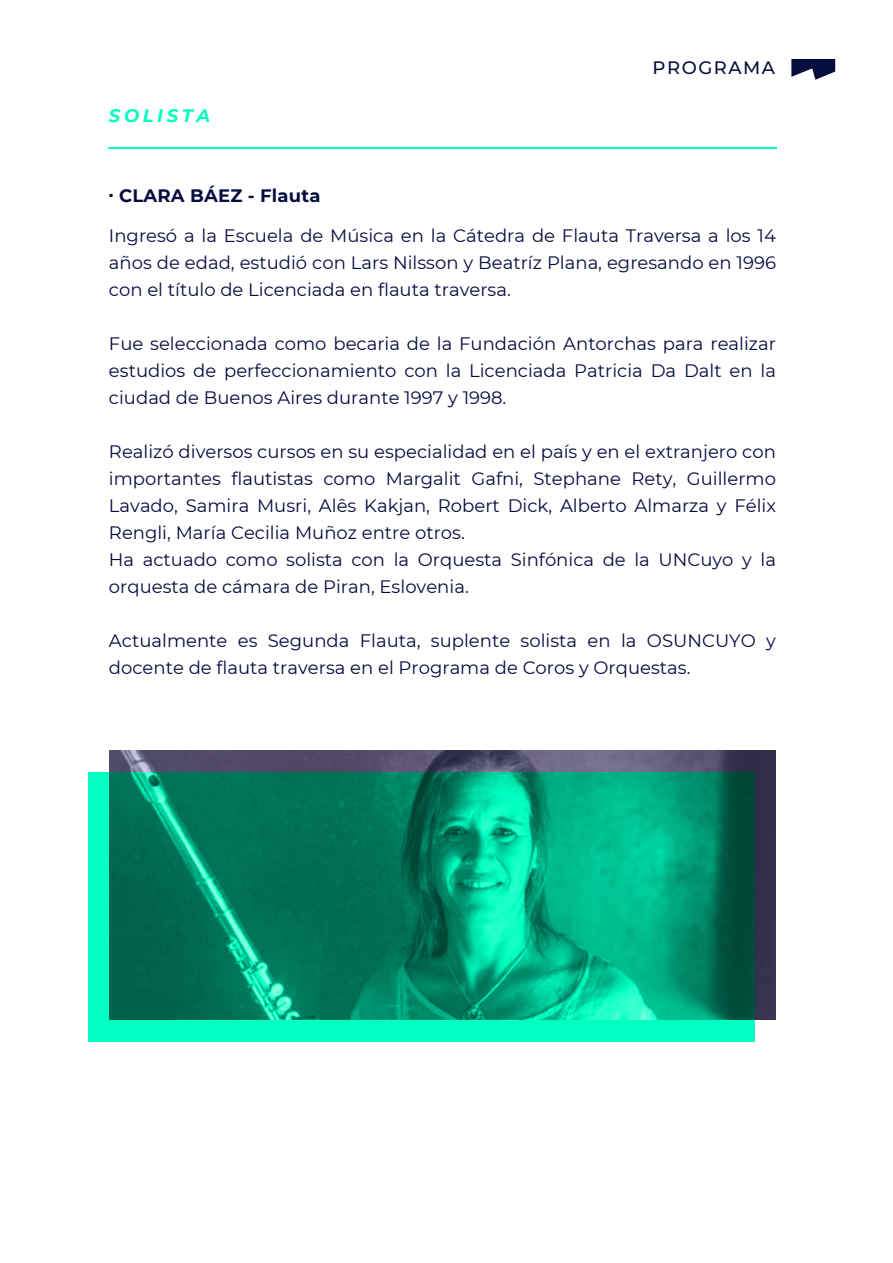
<style>
.page{position:relative;width:893px;height:1263px;background:#fff}
.page>*{position:absolute;margin:0;border:0;box-sizing:border-box;transform-origin:0 0}
.t1{font:18px/27px "Montserrat";color:#070c3e;text-align:justify}
.t2{font:700 18px "Montserrat";letter-spacing:.01em;color:#070c3e}
.t3{font:500 18px "Montserrat";letter-spacing:.085em;color:#070c3e}
.t4{font:italic 700 18px "Montserrat";letter-spacing:.2em;color:#00ffc1}
</style>
<div class="page">
<svg style="left:791px;top:59px;width:44px;height:21px"></svg>
<hr style="left:109px;top:147px;width:668px;height:1px;background:#00ffc1">
<svg style="left:110px;top:750px;width:666px;height:269px;background:#4e4965"></svg>
<svg style="left:89px;top:772px;width:666px;height:269px;background:#019a75"></svg>
<p class="t4" style="left:109px;top:103px;width:103px">SOLISTA</p>
<p class="t3" style="left:653px;top:55px;width:124px">PROGRAMA</p>
<p class="t2" style="left:109px;top:182px;width:213px">. CLARA BÁEZ - Flauta</p>
<p class="t1" style="left:109px;top:222px;width:669px">Ingresó a la Escuela de Música en la Cátedra de Flauta Traversa a los 14 años de edad, estudió con Lars Nilsson y Beatríz Plana, egresando en 1996 con el título de Licenciada en flauta traversa.</p>
<p class="t1" style="left:109px;top:330px;width:669px">Fue seleccionada como becaria de la Fundación Antorchas para realizar estudios de perfeccionamiento con la Licenciada Patricia Da Dalt en la ciudad de Buenos Aires durante 1997 y 1998.</p>
<p class="t1" style="left:109px;top:438px;width:669px;text-align:left">Realizó diversos cursos en su especialidad en el país y en el extranjero con importantes flautistas como Margalit Gafni, Stephane Rety, Guillermo Lavado, Samira Musri, Alês Kakjan, Robert Dick, Alberto Almarza y Félix Rengli, María Cecilia Muñoz entre otros.<br>Ha actuado como solista con la Orquesta Sinfónica de la UNCuyo y la orquesta de cámara de Piran, Eslovenia.</p>
<p class="t1" style="left:109px;top:627px;width:668px">Actualmente es Segunda Flauta, suplente solista en la OSUNCUYO y docente de flauta traversa en el Programa de Coros y Orquestas.</p>
</div>
